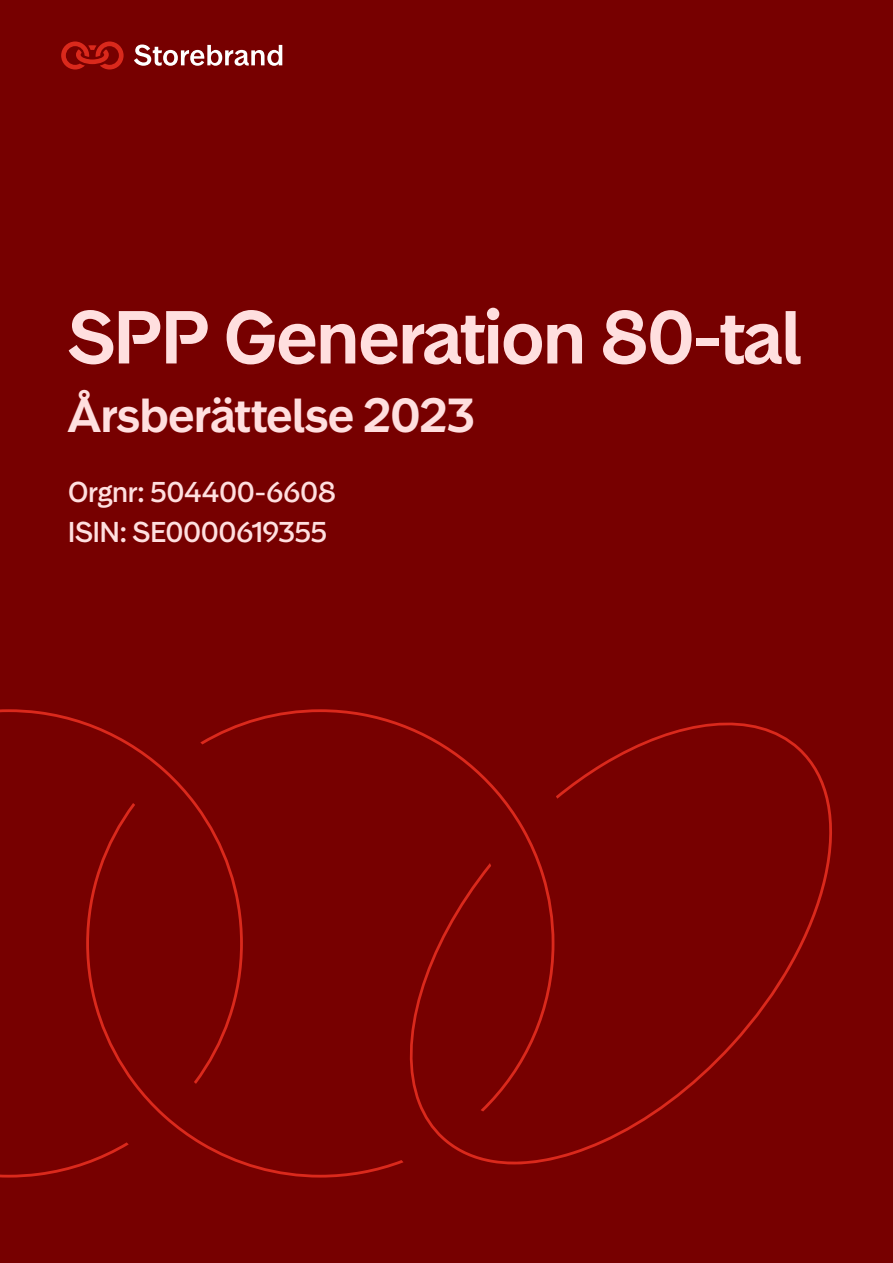
<style>
.page{position:relative;width:893px;height:1263px;background:#700}
.page>*{position:absolute;margin:0;border:0;box-sizing:border-box;transform-origin:0 0}
.Titel-sid1-2024{font:600 70.5px "Storebrand Display";letter-spacing:-.01em;color:#ffdfdf}
.Titel2-sid-1-2024{font:600 45px "Storebrand Display";letter-spacing:-.005em;color:#ffdfdf}
.Titel2-sid-1-2024-2{font:500 27px "Storebrand Display";color:#ffdfdf}
</style>
<div class="page">
<svg style="left:0;top:709px;width:196px;height:468px"></svg>
<svg style="left:200px;top:709px;width:195px;height:36px"></svg>
<svg style="left:86px;top:803px;width:313px;height:374px"></svg>
<svg style="left:395px;top:721px;width:437px;height:443px"></svg>
<svg style="left:134px;top:45px;width:148px;height:21px"></svg>
<svg style="left:61px;top:42px;width:63px;height:28px"></svg>
<p class="Titel-sid1-2024" style="left:68px;top:291px;width:734px">SPP Generation 80-tal</p>
<p class="Titel2-sid-1-2024" style="left:68px;top:385px;width:408px">Årsberättelse 2023</p>
<p class="Titel2-sid-1-2024-2" style="left:68px;top:474px;width:270px">Orgnr: 504400-6608</p>
<p class="Titel2-sid-1-2024-2" style="left:68px;top:514px;width:261px">ISIN: SE0000619355</p>
</div>
